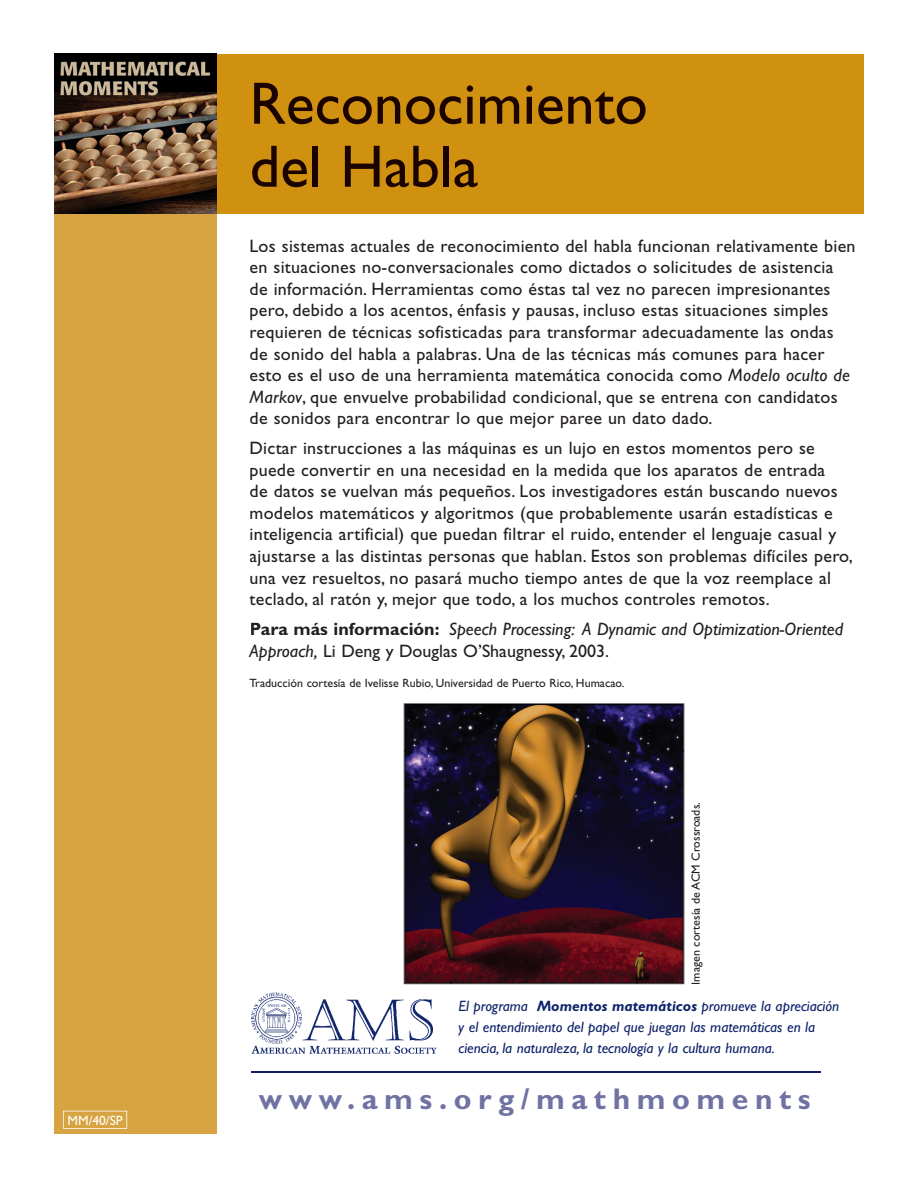
<style>
.page{position:relative;width:918px;height:1188px;background:#fff}
.page>*{position:absolute;margin:0;border:0;box-sizing:border-box;transform-origin:0 0}
.t1{font:60px/63px "Gill Sans";color:#1b0300}
.t2{font:700 30px "Gill Sans";letter-spacing:.22em;color:#7072a3}
.t3{font:18px/21.6px "Gill Sans";letter-spacing:.015em;color:#231f20}
.t4{font:italic 18px/21.6px "Gill Sans";color:#231f20}
.t5{font:italic 15px/21px "Gill Sans";color:#0d2269}
.t6{font:13.5px "Gill Sans";color:#fff}
.t7{font:12px "Gill Sans";color:#231f20}
.s1{font-style:italic}
.s2{font-weight:700;font-style:normal}
.s3{font-style:normal}
.s4{font-weight:700}
</style>
<div class="page">
<div style="left:54px;top:54px;width:162px;height:1080px;background:#d8a341"></div>
<div style="left:216px;top:54px;width:648px;height:160px;background:#cf910f"></div>
<img style="left:54px;top:54px;width:162px;height:160px">
<img style="left:251px;top:993px;width:185px;height:60px">
<hr style="left:251px;top:1071px;width:570px;height:1px;background:#0d2269">
<svg style="left:404px;top:703px;width:280px;height:281px;background:#412926"></svg>
<img style="left:405px;top:704px;width:279px;height:47px">
<img style="left:405px;top:751px;width:47px;height:232px">
<img style="left:637px;top:751px;width:47px;height:232px">
<img style="left:451px;top:936px;width:186px;height:47px">
<svg style="left:63px;top:1111px;width:64px;height:18px"></svg>
<p class="t6" style="left:68px;top:1113px;width:57px">MM/40/SP</p>
<h1 class="t1" style="left:250px;top:72px;width:400px">Reconocimiento del Habla</h1>
<p class="t3" style="left:250px;top:235px;width:608px">Los sistemas actuales de reconocimiento del habla funcionan relativamente bien en situaciones no-conversacionales como dictados o solicitudes de asistencia de información. Herramientas como éstas tal vez no parecen impresionantes pero, debido a los acentos, énfasis y pausas, incluso estas situaciones simples requieren de técnicas sofisticadas para transformar adecuadamente las ondas de sonido del habla a palabras. Una de las técnicas más comunes para hacer esto es el uso de una herramienta matemática conocida como <span class="s1">Modelo oculto de Markov</span>, que envuelve probabilidad condicional, que se entrena con candidatos de sonidos para encontrar lo que mejor paree un dato dado.</p>
<p class="t3" style="left:250px;top:437px;width:605px">Dictar instrucciones a las máquinas es un lujo en estos momentos pero se puede convertir en una necesidad en la medida que los aparatos de entrada<br>de datos se vuelvan más pequeños. Los investigadores están buscando nuevos modelos matemáticos y algoritmos (que probablemente usarán estadísticas e inteligencia artificial) que puedan filtrar el ruido, entender el lenguaje casual y ajustarse a las distintas personas que hablan. Estos son problemas difíciles pero, una vez resueltos, no pasará mucho tiempo antes de que la voz reemplace al teclado, al ratón y, mejor que todo, a los muchos controles remotos.</p>
<p class="t4" style="left:250px;top:618px;width:595px"><span class="s2">Para más información:</span> Speech Processing: A Dynamic and Optimization-Oriented<br>Approach, <span class="s3">Li Deng y Douglas O’Shaugnessy, 2003.</span></p>
<p class="t7" style="left:250px;top:676px;width:376px">Traducción cortesía de Ivelisse Rubio, Universidad de Puerto Rico, Humacao.</p>
<p class="t7" style="left:689px;top:985px;width:184px;rotate:-90deg">Imagen cortesía de ACM Crossroads.</p>
<p class="t5" style="left:459px;top:996px;width:382px">El programa <span class="s4">Momentos matemáticos</span> promueve la apreciación y el entendimiento del papel que juegan las matemáticas en la ciencia, la naturaleza, la tecnología y la cultura humana.</p>
<h2 class="t2" style="left:259px;top:1081px;width:554px">www.ams.org/mathmoments</h2>
</div>
